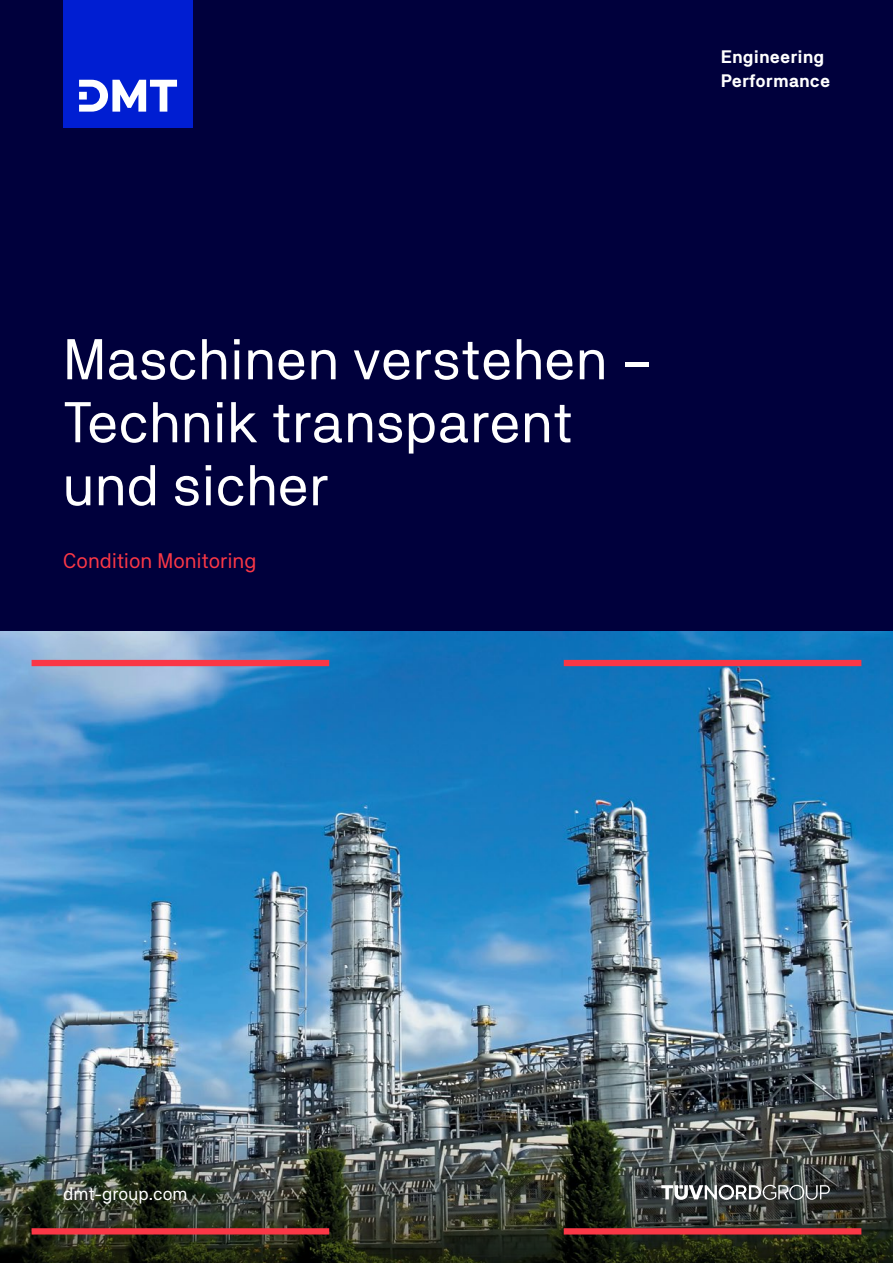
<style>
.page{position:relative;width:893px;height:1263px;background:#00003c}
.page>*{position:absolute;margin:0;border:0;box-sizing:border-box;transform-origin:0 0}
.t1{font:57px/63px "TNG Pro";color:#fff}
.t2{font:21px "TNG Pro";letter-spacing:-.005em;color:#fa3746}
.t3{font:700 18px/24px "TNG Pro";color:#fff}
.t4{font:18px "TNG Pro";color:#fff}
</style>
<div class="page">
<img style="left:0;top:631px;width:893px;height:632px">
<div style="left:32px;top:660px;width:297px;height:6px;background:#fa3746"></div>
<div style="left:564px;top:660px;width:297px;height:6px;background:#fa3746"></div>
<svg style="left:661px;top:1185px;width:169px;height:15px;background:#7e8181"></svg>
<div style="left:564px;top:1228px;width:297px;height:6px;background:#fa3746"></div>
<div style="left:32px;top:1228px;width:297px;height:6px;background:#fa3746"></div>
<div style="left:63px;top:0;width:130px;height:128px;background:#001ed2"></div>
<svg style="left:79px;top:80px;width:98px;height:32px"></svg>
<p class="t3" style="left:721px;top:45px;width:111px">Engineering<br>Performance</p>
<p class="t1" style="left:63px;top:327px;width:592px">Maschinen verstehen –<br>Technik transparent und sicher</p>
<p class="t2" style="left:63px;top:548px;width:195px">Condition Monitoring</p>
<p class="t4" style="left:63px;top:1182px;width:126px">dmt-group.com</p>
</div>
